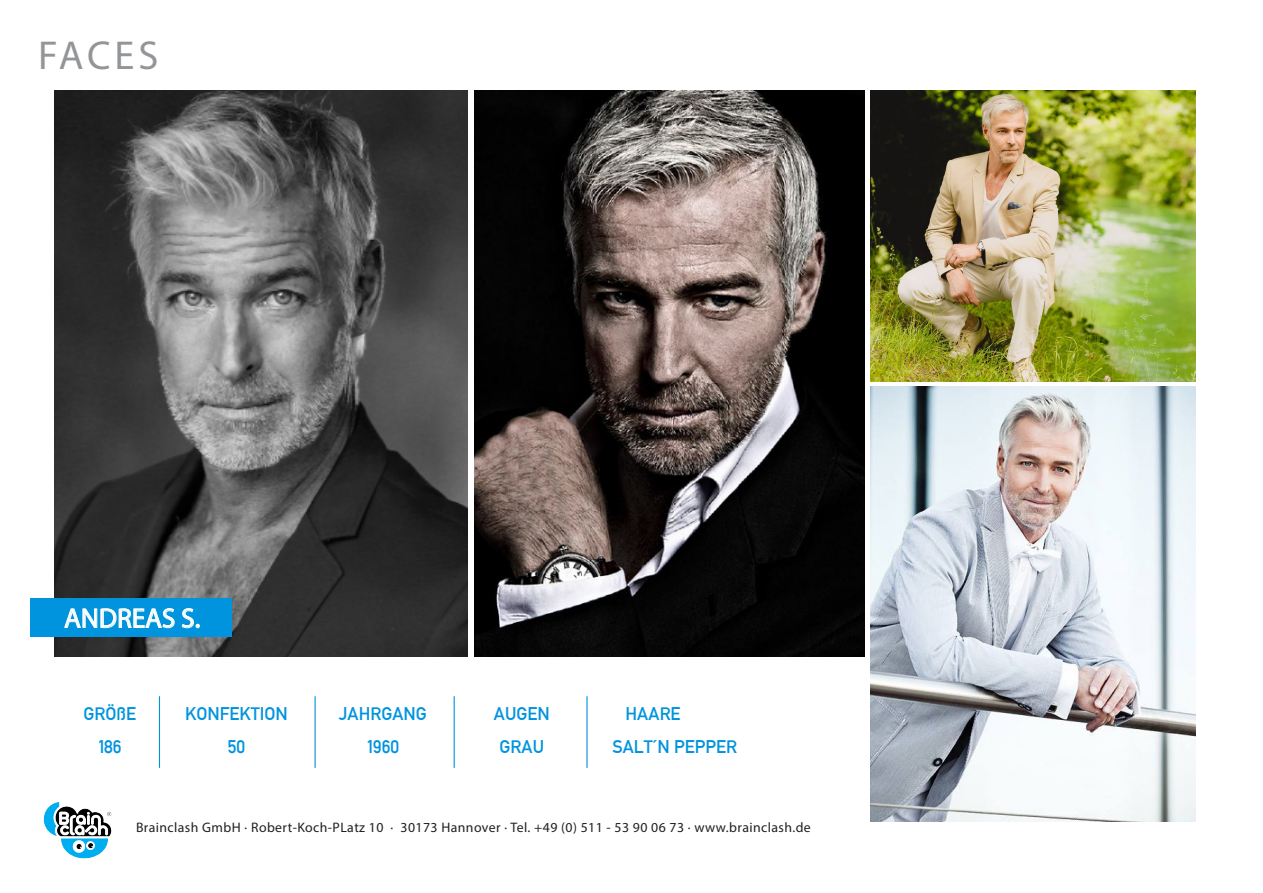
<style>
.page{position:relative;width:1263px;height:893px;background:#fff}
.page>*{position:absolute;margin:0;border:0;box-sizing:border-box;transform-origin:0 0}
.t1{font:40.5px "Myriad Pro";letter-spacing:.09em;color:#939598}
.t2{font:27.3px "Myriad Pro";color:#fff}
.t3{font:18px/33px "Alte DIN1451 Mittelschrift";color:#0094de;text-align:center}
.t4{font:13.8px "Myriad Pro";letter-spacing:.03em;color:#231f20}
</style>
<div class="page">
<img style="left:871px;top:90px;width:324px;height:291px">
<img style="left:54px;top:90px;width:414px;height:566px">
<img style="left:43px;top:802px;width:69px;height:57px">
<div style="left:31px;top:598px;width:201px;height:39px;background:#0094de"></div>
<svg style="left:64px;top:608px;width:111px;height:20px"></svg>
<svg style="left:181px;top:608px;width:19px;height:20px"></svg>
<hr style="left:159px;top:696px;width:1px;height:72px;background:#0094de">
<hr style="left:315px;top:696px;width:1px;height:72px;background:#0094de">
<hr style="left:586px;top:696px;width:1px;height:72px;background:#0094de">
<hr style="left:454px;top:696px;width:1px;height:72px;background:#0094de">
<img style="left:871px;top:386px;width:324px;height:435px">
<img style="left:474px;top:90px;width:390px;height:566px">
<p class="t1" style="left:38px;top:30px;width:122px">FACES</p>
<p class="t2" style="left:64px;top:601px;width:138px">ANDREAS S.</p>
<p class="t3" style="left:84px;top:697px;width:54px">GRÖßE</p>
<p class="t3" style="left:98px;top:730px;width:25px">186</p>
<p class="t3" style="left:185px;top:697px;width:104px">KONFEKTION</p>
<p class="t3" style="left:228px;top:730px;width:19px">50</p>
<p class="t3" style="left:339px;top:697px;width:90px">JAHRGANG</p>
<p class="t3" style="left:367px;top:730px;width:34px">1960</p>
<p class="t3" style="left:494px;top:697px;width:57px">AUGEN<br>GRAU</p>
<p class="t3" style="left:625px;top:697px;width:57px">HAARE</p>
<p class="t3" style="left:612px;top:730px;width:126px">SALT´N PEPPER</p>
<p class="t4" style="left:136px;top:818px;width:676px">Brainclash GmbH ∙ Robert-Koch-PLatz 10 ∙ 30173 Hannover ∙ Tel. +49 (0) 511 - 53 90 06 73 ∙ www.brainclash.de</p>
</div>
